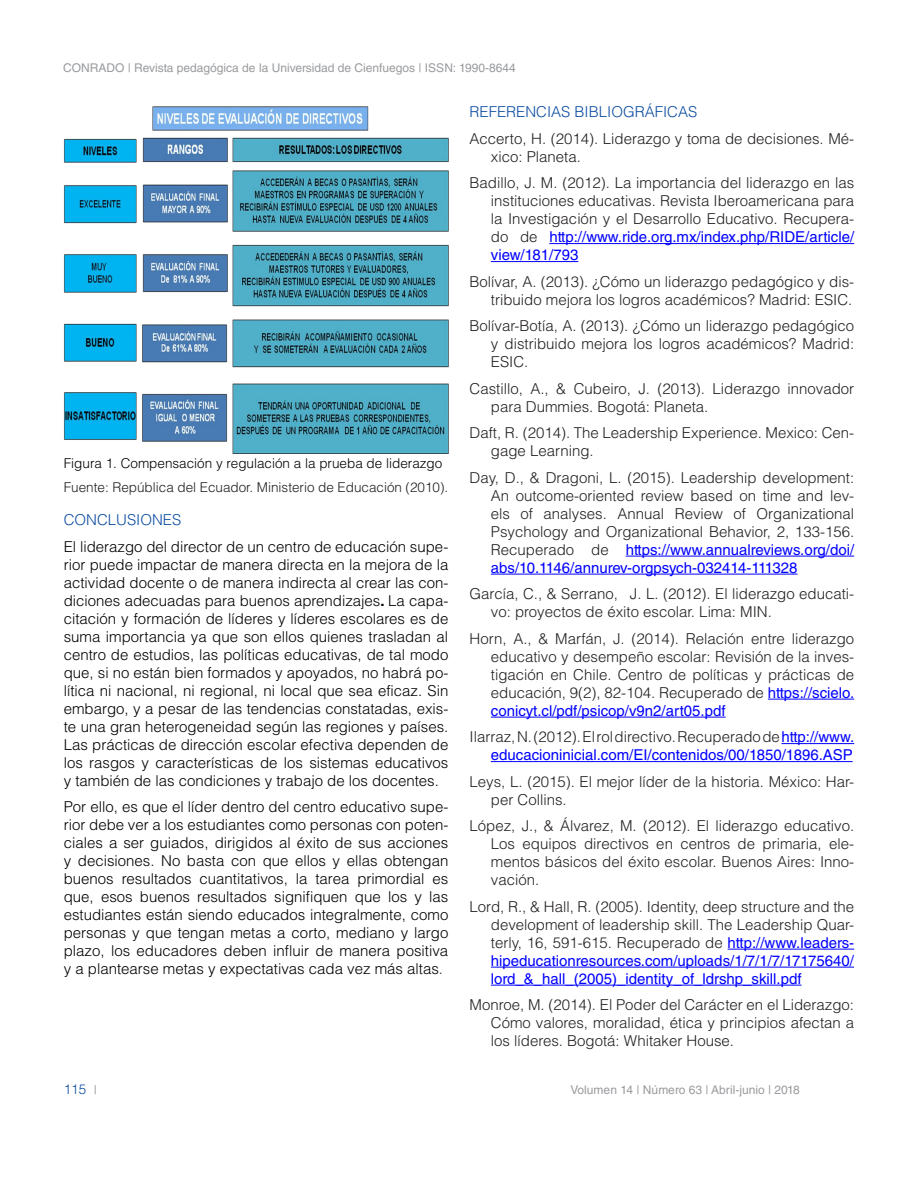
<style>
.page{position:relative;width:918px;height:1188px;background:#fff}
.page>*{position:absolute;margin:0;border:0;box-sizing:border-box;transform-origin:0 0}
.TEXTO_BIBLIOGRAFÍA{font:300 15px/18px "Helvetica LT Std";color:#231f20;text-align:justify}
.TEXTO{font:300 15px/18px "Helvetica LT Std";color:#000;text-align:justify}
.TEXTO_BIBLIOGRAFÍA-2{font:15px/18px "Helvetica LT Std";color:#00f;text-align:right}
.TITULOS_AZUL{font:300 15px "Helvetica LT Std";color:#0d4da1}
.pie_de_foto{font:300 13.5px "Helvetica LT Std";color:#231f20}
.pie_de_foto-2{font:300 13.5px "Helvetica LT Std";color:#000}
.t1{font:300 13.5px "Helvetica LT Std";color:#0d4da1}
.t2{font:12px "Helvetica LT Std";color:#999b9e}
.s1{font-weight:700}
.s2{color:#231f20}
.s3{font-weight:400;font-size:12px;color:#999b9e}
.s4{font-weight:400;color:#00f}
.s5{font-weight:300;color:#231f20}
</style>
<div class="page">
<img style="left:64px;top:106px;width:384px;height:347px">
<hr style="left:549px;top:243px;width:305px;height:1px;background:#00f">
<hr style="left:491px;top:261px;width:87px;height:1px;background:#00f">
<hr style="left:626px;top:556px;width:228px;height:1px;background:#00f">
<hr style="left:491px;top:574px;width:307px;height:1px;background:#00f">
<hr style="left:768px;top:699px;width:86px;height:1px;background:#00f">
<hr style="left:491px;top:717px;width:235px;height:1px;background:#00f">
<hr style="left:782px;top:743px;width:72px;height:1px;background:#00f">
<hr style="left:491px;top:761px;width:362px;height:1px;background:#00f">
<hr style="left:728px;top:949px;width:126px;height:1px;background:#00f">
<hr style="left:491px;top:967px;width:363px;height:1px;background:#00f">
<hr style="left:491px;top:985px;width:311px;height:1px;background:#00f">
<p class="t2" style="left:63px;top:61px;width:454px">CONRADO | Revista pedagógica de la Universidad de Cienfuegos | ISSN: 1990-8644</p>
<p class="pie_de_foto-2" style="left:64px;top:455px;width:380px">Figura 1. Compensación y regulación a la prueba de liderazgo</p>
<p class="pie_de_foto" style="left:64px;top:478px;width:386px">Fuente: República del Ecuador. Ministerio de Educación (2010).</p>
<p class="TITULOS_AZUL" style="left:64px;top:510px;width:119px">CONCLUSIONES</p>
<p class="TEXTO" style="left:64px;top:537px;width:386px">El liderazgo del director de un centro de educación supe&shy;rior puede impactar de manera directa en la mejora de la actividad docente o de manera indirecta al crear las con&shy;diciones adecuadas para buenos aprendizajes<span class="s1">.</span> La capa&shy;citación y formación de líderes y líderes escolares es de suma importancia ya que son ellos quienes trasladan al centro de estudios, las políticas educativas, de tal modo que, si no están bien formados y apoyados, no habrá po&shy;lítica ni nacional, ni regional, ni local que sea eficaz. Sin embargo, y a pesar de las tendencias constatadas, exis&shy;te una gran heterogeneidad según las regiones y países.<br>Las prácticas de dirección escolar efectiva dependen de los rasgos y características de los sistemas educativos y también de las condiciones y trabajo de los docentes.</p>
<p class="TEXTO" style="left:64px;top:798px;width:386px">Por ello, es que el líder dentro del centro educativo supe&shy;rior debe ver a los estudiantes como personas con poten&shy;ciales a ser guiados, dirigidos al éxito de sus acciones y decisiones. No basta con que ellos y ellas obtengan buenos resultados cuantitativos, la tarea primordial es que, esos buenos resultados signifiquen que los y las estudiantes están siendo educados integralmente, como personas y que tengan metas a corto, mediano y largo plazo, los educadores deben influir de manera positiva y a plantearse metas y expectativas cada vez más altas<span class="s2">.</span></p>
<p class="t1" style="left:64px;top:1081px;width:35px">115 <span class="s3">|</span></p>
<p class="TITULOS_AZUL" style="left:470px;top:102px;width:229px">REFERENCIAS BIBLIOGRÁFICAS</p>
<p class="TEXTO_BIBLIOGRAFÍA" style="left:491px;top:129px;width:365px;text-indent:-21px">Accerto, H. (2014). Liderazgo y toma de decisiones. Mé&shy;xico: Planeta.</p>
<p class="TEXTO_BIBLIOGRAFÍA" style="left:491px;top:174px;width:365px;text-indent:-21px">Badillo, J. M. (2012). La importancia del liderazgo en las instituciones educativas. Revista Iberoamericana para la Investigación y el Desarrollo Educativo. Recupera&shy;do de <span class="s4">http://www.ride.org.mx/index.php/RIDE/article/ view/181/793</span></p>
<p class="TEXTO_BIBLIOGRAFÍA" style="left:470px;top:272px;width:386px;text-align:right">Bolívar, A. (2013). ¿Cómo un liderazgo pedagógico y dis&shy;tribuido mejora los logros académicos? Madrid: ESIC.</p>
<p class="TEXTO_BIBLIOGRAFÍA" style="left:491px;top:317px;width:365px;text-indent:-21px">Bolívar-Botía, A. (2013). ¿Cómo un liderazgo pedagógico y distribuido mejora los logros académicos? Madrid:<br>ESIC.</p>
<p class="TEXTO_BIBLIOGRAFÍA" style="left:491px;top:379px;width:365px;text-indent:-21px">Castillo, A., &amp; Cubeiro, J. (2013). Liderazgo innovador para Dummies. Bogotá: Planeta.</p>
<p class="TEXTO_BIBLIOGRAFÍA" style="left:491px;top:424px;width:365px;text-indent:-21px">Daft, R. (2014). The Leadership Experience. Mexico: Cen&shy;gage Learning.</p>
<p class="TEXTO_BIBLIOGRAFÍA" style="left:491px;top:468px;width:365px;text-indent:-21px">Day, D., &amp; Dragoni, L. (2015). Leadership development:<br>An outcome-oriented review based on time and lev&shy;els of analyses. Annual Review of Organizational Psychology and Organizational Behavior, 2, 133-156.<br>Recuperado de <span class="s4">https://www.annualreviews.org/doi/ abs/10.1146/annurev-orgpsych-032414-111328</span></p>
<p class="TEXTO_BIBLIOGRAFÍA" style="left:491px;top:585px;width:365px;text-indent:-21px">García, C., &amp; Serrano, J. L. (2012). El liderazgo educati&shy;vo: proyectos de éxito escolar. Lima: MIN.</p>
<p class="TEXTO_BIBLIOGRAFÍA" style="left:491px;top:629px;width:365px;text-indent:-21px">Horn, A., &amp; Marfán, J. (2014). Relación entre liderazgo educativo y desempeño escolar: Revisión de la inves&shy;tigación en Chile. Centro de políticas y prácticas de educación, 9(2), 82-104. Recuperado de <span class="s4">https://scielo. conicyt.cl/pdf/psicop/v9n2/art05.pdf</span></p>
<p class="TEXTO_BIBLIOGRAFÍA-2" style="left:470px;top:728px;width:386px"><span class="s5">Ilarraz, N. (2012). El rol directivo. Recuperado de</span> http://www. educacioninicial.com/EI/contenidos/00/1850/1896.ASP</p>
<p class="TEXTO_BIBLIOGRAFÍA" style="left:491px;top:772px;width:365px;text-indent:-21px">Leys, L. (2015). El mejor líder de la historia. México: Har&shy;per Collins.</p>
<p class="TEXTO_BIBLIOGRAFÍA" style="left:491px;top:817px;width:365px;text-indent:-21px">López, J., &amp; Álvarez, M. (2012). El liderazgo educativo.<br>Los equipos directivos en centros de primaria, ele&shy;mentos básicos del éxito escolar. Buenos Aires: Inno&shy;vación.</p>
<p class="TEXTO_BIBLIOGRAFÍA" style="left:491px;top:897px;width:365px;text-indent:-21px">Lord, R., &amp; Hall, R. (2005). Identity, deep structure and the development of leadership skill. The Leadership Quar&shy;terly, 16, 591-615. Recuperado de <span class="s4">http://www.leaders&shy;hipeducationresources.com/uploads/1/7/1/7/17175640/ lord_&amp;_hall_(2005)_identity_of_ldrshp_skill.pdf</span></p>
<p class="TEXTO_BIBLIOGRAFÍA" style="left:491px;top:996px;width:365px;text-indent:-21px">Monroe, M. (2014). El Poder del Carácter en el Liderazgo:<br>Cómo valores, moralidad, ética y principios afectan a los líderes. Bogotá: Whitaker House.</p>
<p class="t2" style="left:571px;top:1083px;width:231px">Volumen 14 | Número 63 | Abril-junio | 2018</p>
</div>
